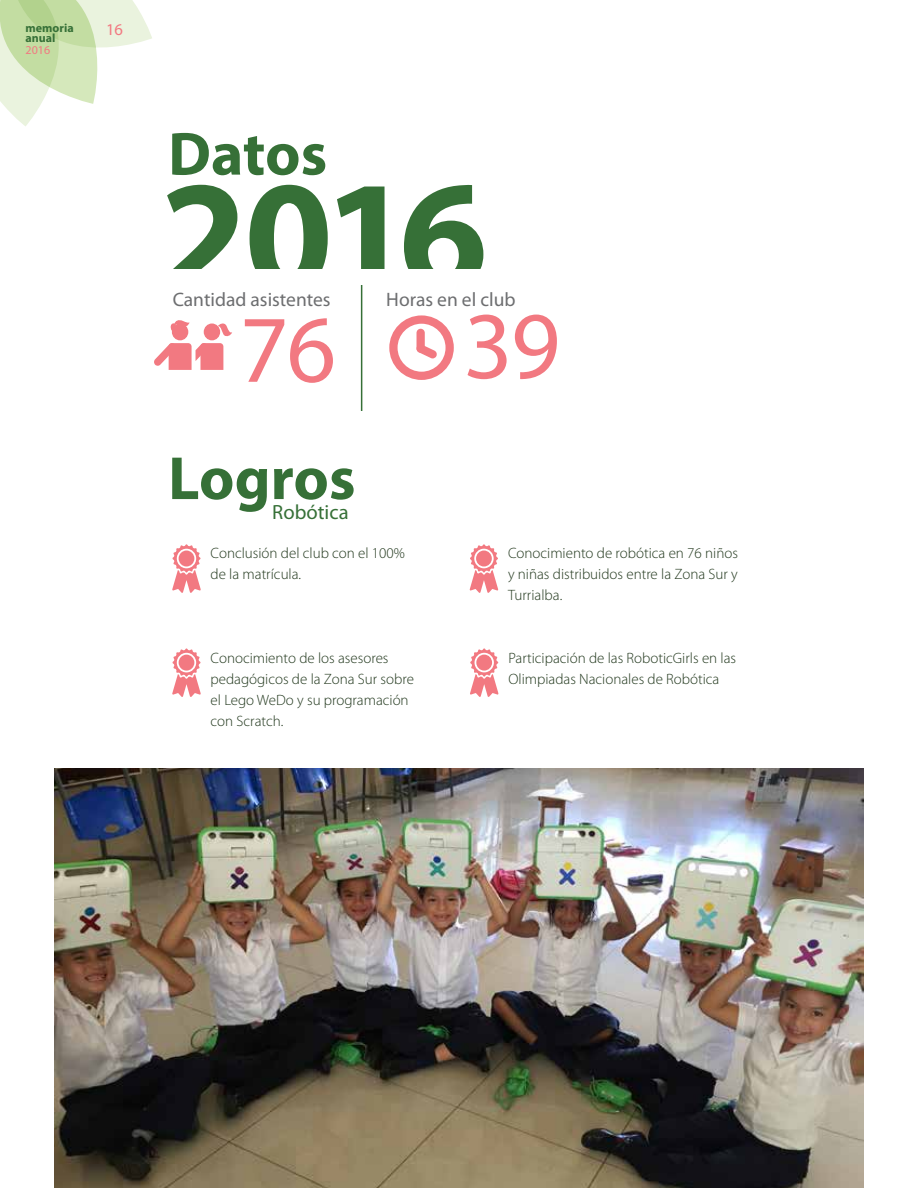
<style>
.page{position:relative;width:918px;height:1188px;background:#fff}
.page>*{position:absolute;margin:0;border:0;box-sizing:border-box;transform-origin:0 0}
.t1{font:700 159.45px "Myriad Pro";color:#367037}
.t2{font:96.15px "Myriad Pro";color:#f27981}
.t3{font:700 61.5px "Myriad Pro";color:#367037}
.t4{font:20.55px "Myriad Pro";color:#367037}
.t5{font:19.5px "Myriad Pro";color:#6d6e70}
.t6{font:16.5px "Myriad Pro";color:#f27981}
.t7{font:300 15px/21px "Myriad Pro";color:#22381d}
.t8{font:700 12px/10.5px "Myriad Pro";color:#367037}
.t9{font:12px "Myriad Pro";color:#f27981}
</style>
<div class="page">
<svg style="left:0;top:0;width:152px;height:126px"></svg>
<svg style="left:218px;top:323px;width:14px;height:14px"></svg>
<div style="left:204px;top:324px;width:16px;height:16px;background:#f27981;border-radius:50%"></div>
<div style="left:172px;top:324px;width:16px;height:16px;background:#f27981;border-radius:50%"></div>
<svg style="left:154px;top:343px;width:69px;height:27px"></svg>
<svg style="left:170px;top:320px;width:20px;height:11px"></svg>
<svg style="left:389px;top:315px;width:65px;height:65px"></svg>
<hr style="left:361px;top:285px;width:1px;height:126px;background:#367037">
<svg style="left:172px;top:544px;width:29px;height:49px"></svg>
<div style="left:179px;top:551px;width:15px;height:16px;background:#f27981;border-radius:50%"></div>
<svg style="left:172px;top:648px;width:29px;height:49px"></svg>
<div style="left:179px;top:655px;width:15px;height:16px;background:#f27981;border-radius:50%"></div>
<svg style="left:470px;top:544px;width:28px;height:49px"></svg>
<div style="left:476px;top:551px;width:16px;height:16px;background:#f27981;border-radius:50%"></div>
<svg style="left:470px;top:648px;width:28px;height:49px"></svg>
<div style="left:476px;top:655px;width:16px;height:16px;background:#f27981;border-radius:50%"></div>
<img style="left:54px;top:768px;width:810px;height:420px">
<p class="t8" style="left:26px;top:22px;width:50px">memoria anual</p>
<p class="t9" style="left:26px;top:43px;width:26px">2016</p>
<p class="t6" style="left:106px;top:19px;width:18px">16</p>
<h3 class="t3" style="left:168px;top:114px;width:161px">Datos</h3>
<h1 class="t1" style="left:159px;top:132px;width:330px">2016</h1>
<h3 class="t5" style="left:173px;top:287px;width:159px">Cantidad asistentes</h3>
<h3 class="t5" style="left:386px;top:287px;width:131px">Horas en el club</h3>
<h2 class="t2" style="left:239px;top:290px;width:98px">76</h2>
<h2 class="t2" style="left:464px;top:287px;width:98px">39</h2>
<h3 class="t3" style="left:168px;top:438px;width:189px">Logros</h3>
<h3 class="t4" style="left:272px;top:499px;width:78px">Robótica</h3>
<p class="t7" style="left:211px;top:542px;width:196px">Conclusión del club con el 100% de la matrícula.</p>
<p class="t7" style="left:211px;top:647px;width:205px">Conocimiento de los asesores pedagógicos de la Zona Sur sobre el Lego WeDo y su programación con Scratch.</p>
<p class="t7" style="left:508px;top:542px;width:231px;text-align:justify">Conocimiento de robótica en 76 niños y niñas distribuidos entre la Zona Sur y Turrialba.</p>
<p class="t7" style="left:508px;top:647px;width:229px">Participación de las RoboticGirls en las<br>Olimpiadas Nacionales de Robótica</p>
</div>
